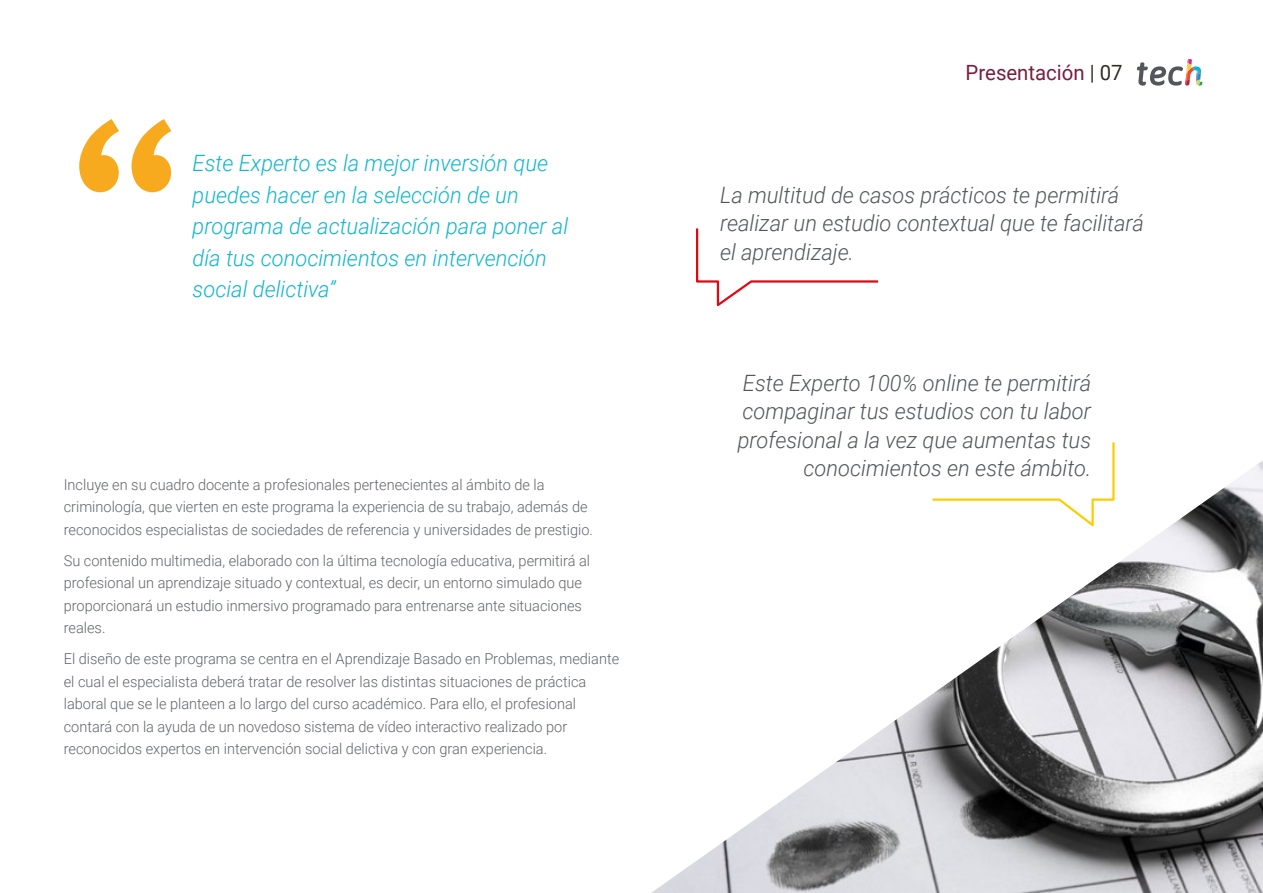
<style>
.page{position:relative;width:1263px;height:893px;background:#fff}
.page>*{position:absolute;margin:0;border:0;box-sizing:border-box;transform-origin:0 0}
.t1{font:italic 300 22.5px/28.5px "Roboto";color:#52555b;text-align:right}
.t2{font:italic 300 22.5px/31.5px "Roboto";color:#0fb6cf}
.t3{font:21px "Roboto";color:#791e3c}
.t4{font:300 15px/22.5px "Roboto";color:#61646a}
.s1{color:#312e20}
</style>
<div class="page">
<svg style="left:79px;top:119px;width:92px;height:73px"></svg>
<img style="left:651px;top:460px;width:612px;height:433px">
<svg style="left:930px;top:442px;width:186px;height:88px"></svg>
<svg style="left:696px;top:228px;width:183px;height:78px"></svg>
<svg style="left:1137px;top:59px;width:65px;height:27px"></svg>
<h1 class="t2" style="left:193px;top:146px;width:377px">Este Experto es la mejor inversión que puedes hacer en la selección de un programa de actualización para poner al día tus conocimientos en intervención social delictiva”</h1>
<p class="t4" style="left:64px;top:472px;width:531px">Incluye en su cuadro docente a profesionales pertenecientes al ámbito de la criminología, que vierten en este programa la experiencia de su trabajo, además de reconocidos especialistas de sociedades de referencia y universidades de prestigio.</p>
<p class="t4" style="left:64px;top:548px;width:528px">Su contenido multimedia, elaborado con la última tecnología educativa, permitirá al profesional un aprendizaje situado y contextual, es decir, un entorno simulado que proporcionará un estudio inmersivo programado para entrenarse ante situaciones reales.</p>
<p class="t4" style="left:64px;top:647px;width:557px">El diseño de este programa se centra en el Aprendizaje Basado en Problemas, mediante el cual el especialista deberá tratar de resolver las distintas situaciones de práctica laboral que se le planteen a lo largo del curso académico. Para ello, el profesional contará con la ayuda de un novedoso sistema de vídeo interactivo realizado por reconocidos expertos en intervención social delictiva y con gran experiencia.</p>
<h2 class="t3" style="left:966px;top:57px;width:159px">Presentación <span class="s1">| 07</span></h2>
<h1 class="t1" style="left:720px;top:179px;width:425px;text-align:left">La multitud de casos prácticos te permitirá realizar un estudio contextual que te facilitará el aprendizaje.</h1>
<h1 class="t1" style="left:738px;top:368px;width:355px">Este Experto 100% online te permitirá compaginar tus estudios con tu labor profesional a la vez que aumentas tus conocimientos en este ámbito.</h1>
</div>
